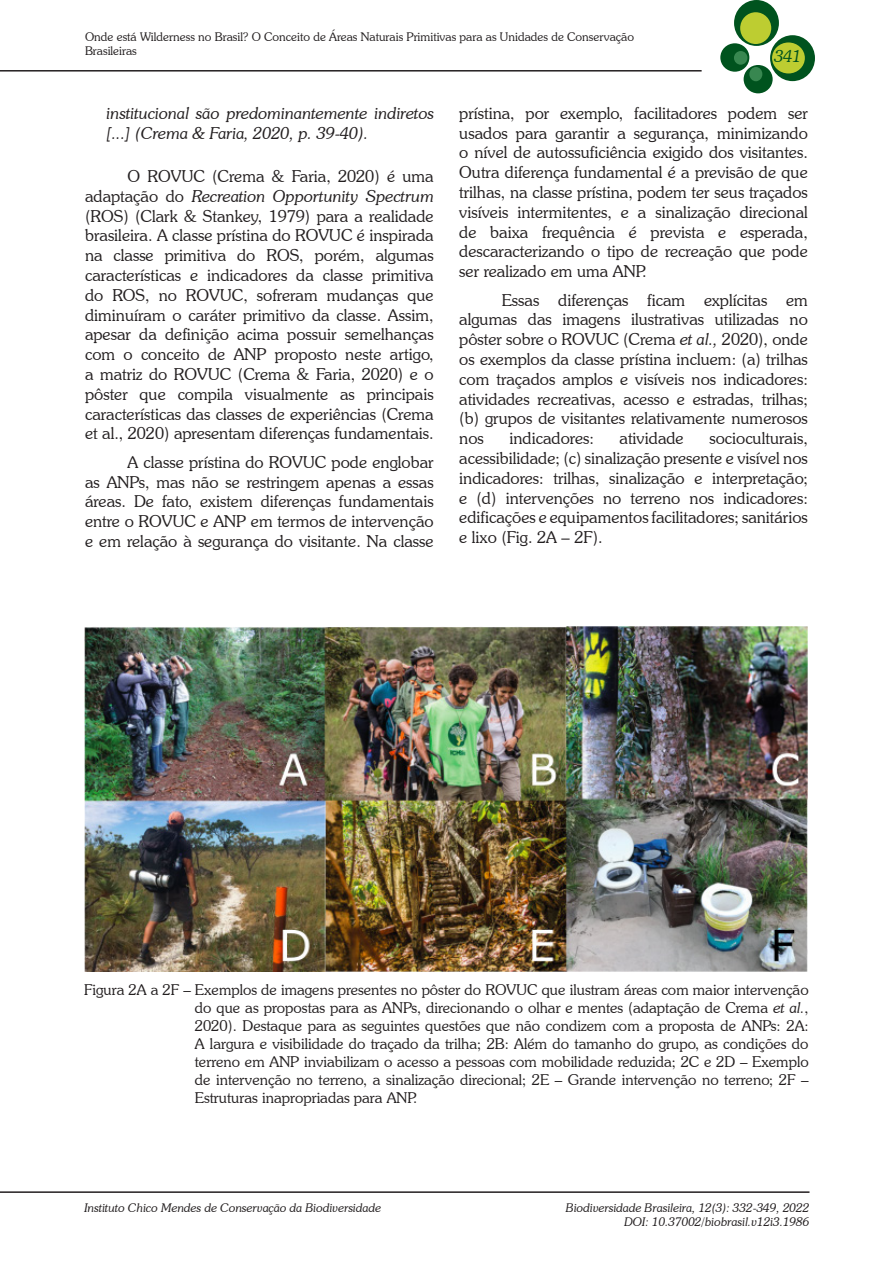
<style>
.page{position:relative;width:893px;height:1263px;background:#fff}
.page>*{position:absolute;margin:0;border:0;box-sizing:border-box;transform-origin:0 0}
.texto{font:300 16.5px/19.8px "Souvenir IT Cby BT";color:#231f20;text-align:justify}
.Texto_4{font:italic 300 16.5px/19.8px "Souvenir IT Cby BT";color:#231f20}
.t1{font:italic 300 16.5px "Souvenir IT Cby BT";color:#00531e}
.figura{font:300 15px/18px "Souvenir IT Cby BT";color:#231f20;text-align:justify}
.t2{font:italic 300 12px/14.4px "Souvenir IT Cby BT";color:#231f20;text-align:right}
.t3{font:300 12px/14.4px "Souvenir IT Cby BT";color:#231f20}
.s1{font-style:italic}
</style>
<div class="page">
<div style="left:734px;top:0;width:45px;height:46px;background:#00531e;border-radius:50%"></div>
<div style="left:770px;top:35px;width:45px;height:46px;background:#00531e;border-radius:50%"></div>
<div style="left:720px;top:43px;width:29px;height:29px;background:#00531e;border-radius:50%"></div>
<div style="left:744px;top:65px;width:29px;height:28px;background:#00531e;border-radius:50%"></div>
<div style="left:740px;top:12px;width:31px;height:32px;background:#bdcd31;border-radius:50%"></div>
<div style="left:772px;top:42px;width:33px;height:31px;background:#bdcd31;border-radius:50%"></div>
<div style="left:734px;top:51px;width:13px;height:14px;background:#388750;border-radius:50%"></div>
<div style="left:749px;top:67px;width:13px;height:14px;background:#388750;border-radius:50%"></div>
<hr style="left:0;top:1191px;width:809px;height:2px;background:#231f20">
<hr style="left:0;top:70px;width:702px;height:2px;background:#231f20">
<img style="left:84px;top:626px;width:723px;height:345px">
<p class="t3" style="left:85px;top:29px;width:550px">Onde está Wilderness no Brasil? O Conceito de Áreas Naturais Primitivas para as Unidades de Conservação<br>Brasileiras</p>
<p class="t1" style="left:774px;top:46px;width:29px">341</p>
<p class="Texto_4" style="left:106px;top:103px;width:329px">institucional são predominantemente indiretos [...] (Crema &amp; Faria, 2020, p. 39-40).</p>
<p class="texto" style="left:85px;top:166px;width:350px;text-indent:43px">O ROVUC (Crema &amp; Faria, 2020) é uma adaptação do <span class="s1">Recreation Opportunity Spectrum </span>(ROS) (Clark &amp; Stankey, 1979) para a realidade brasileira. A classe prístina do ROVUC é inspirada na classe primitiva do ROS, porém, algumas características e indicadores da classe primitiva do ROS, no ROVUC, sofreram mudanças que diminuíram o caráter primitivo da classe. Assim, apesar da definição acima possuir semelhanças com o conceito de ANP proposto neste artigo, a matriz do ROVUC (Crema &amp; Faria, 2020) e o pôster que compila visualmente as principais características das classes de experiências (Crema et al., 2020) apresentam diferenças fundamentais.</p>
<p class="texto" style="left:85px;top:452px;width:350px;text-indent:43px">A classe prístina do ROVUC pode englobar as ANPs, mas não se restringem apenas a essas áreas. De fato, existem diferenças fundamentais entre o ROVUC e ANP em termos de intervenção e em relação à segurança do visitante. Na classe</p>
<p class="texto" style="left:459px;top:103px;width:350px">prístina, por exemplo, facilitadores podem ser usados para garantir a segurança, minimizando o nível de autossuficiência exigido dos visitantes.<br>Outra diferença fundamental é a previsão de que trilhas, na classe prístina, podem ter seus traçados visíveis intermitentes, e a sinalização direcional de baixa frequência é prevista e esperada, descaracterizando o tipo de recreação que pode ser realizado em uma ANP.</p>
<p class="texto" style="left:459px;top:290px;width:350px;text-indent:43px">Essas diferenças ficam explícitas em algumas das imagens ilustrativas utilizadas no pôster sobre o ROVUC (Crema <span class="s1">et al.,</span> 2020), onde os exemplos da classe prístina incluem: (a) trilhas com traçados amplos e visíveis nos indicadores: atividades recreativas, acesso e estradas, trilhas; (b) grupos de visitantes relativamente numerosos nos</p>
<p class="texto" style="left:459px;top:428px;width:350px;text-indent:250px">socioculturais, acessibilidade; (c) sinalização presente e visível nos indicadores: trilhas, sinalização e interpretação; e (d) intervenções no terreno nos indicadores: edificações e equipamentos facilitadores; sanitários e lixo (Fig. 2A – 2F).</p>
<p class="texto" style="left:509px;top:428px;width:86px">indicadores:</p>
<p class="texto" style="left:620px;top:428px;width:66px">atividade</p>
<p class="figura" style="left:195px;top:981px;width:615px;text-indent:-111px">Figura 2A a 2F – Exemplos de imagens presentes no pôster do ROVUC que ilustram áreas com maior intervenção do que as propostas para as ANPs, direcionando o olhar e mentes (adaptação de Crema <span class="s1">et al.</span>, 2020). Destaque para as seguintes questões que não condizem com a proposta de ANPs: 2A:<br>A largura e visibilidade do traçado da trilha; 2B: Além do tamanho do grupo, as condições do terreno em ANP inviabilizam o acesso a pessoas com mobilidade reduzida; 2C e 2D – Exemplo de intervenção no terreno, a sinalização direcional; 2E – Grande intervenção no terreno; 2F – Estruturas inapropriadas para ANP.</p>
<p class="t2" style="left:84px;top:1200px;width:298px">Instituto Chico Mendes de Conservação da Biodiversidade</p>
<p class="t2" style="left:566px;top:1200px;width:245px">Biodiversidade Brasileira, 12(3): 332-349, 2022<br>DOI: 10.37002/biobrasil.v12i3.1986</p>
</div>
